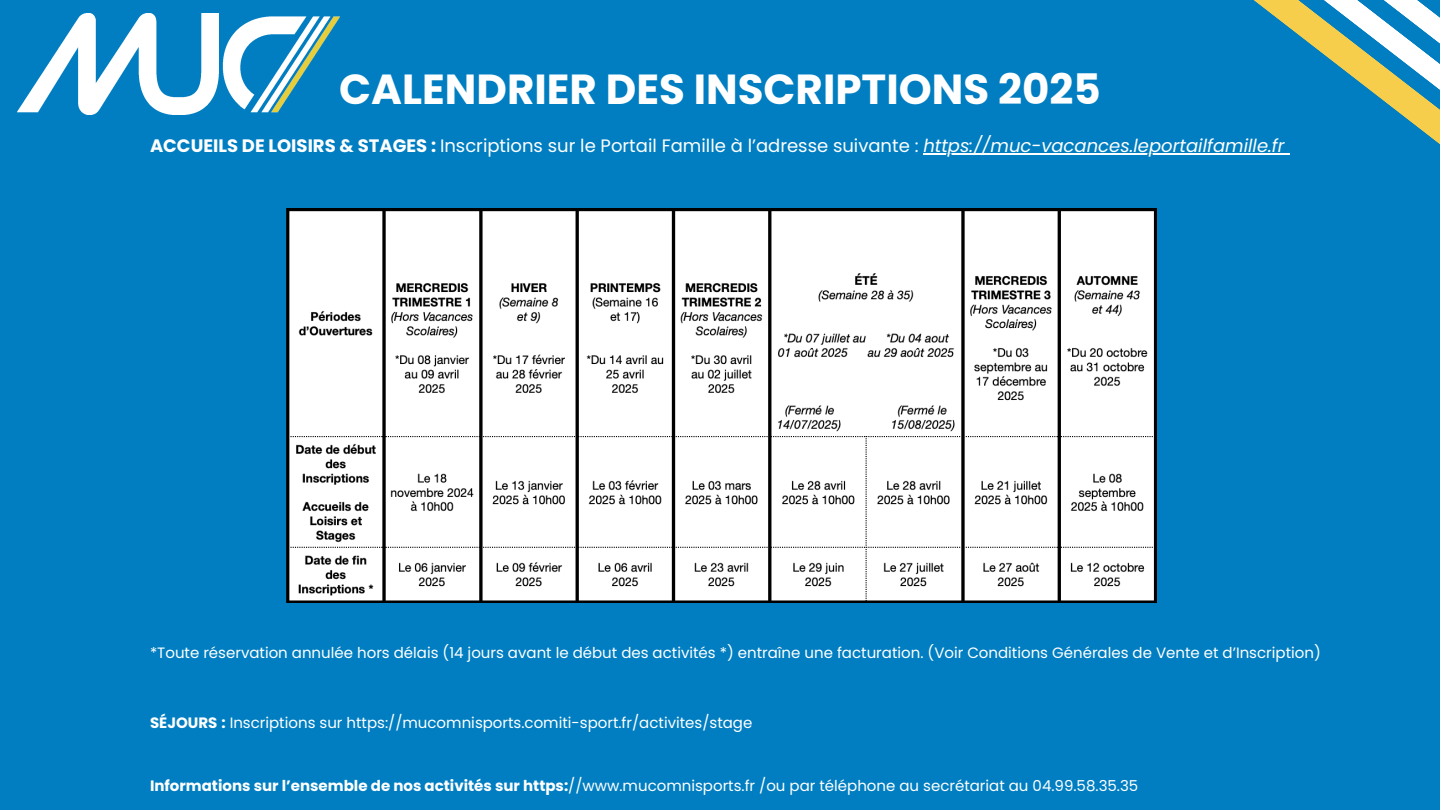
<style>
.page{position:relative;width:1440px;height:810px;background:#007ec1}
.page>*{position:absolute;margin:0;border:0;box-sizing:border-box;transform-origin:0 0}
.t1{font:700 42px "Poppins";color:#fff}
.t2{font:18px "Poppins";color:#fff}
.t3{font:15px "Poppins";color:#fff}
.s1{font-weight:700}
.s2{font-style:italic}
</style>
<div class="page">
<svg style="left:1254px;top:0;width:186px;height:144px"></svg>
<img style="left:17px;top:14px;width:322px;height:100px">
<img style="left:287px;top:208px;width:870px;height:395px">
<hr style="left:923px;top:154px;width:367px;height:1px;background:#fff">
<p class="t1" style="left:339px;top:59px;width:763px">CALENDRIER DES INSCRIPTIONS 2025</p>
<p class="t2" style="left:150px;top:133px;width:1136px"><span class="s1">ACCUEILS DE LOISIRS &amp; STAGES :</span> Inscriptions sur le Portail Famille à l’adresse suivante : <span class="s2">https://muc-vacances.leportailfamille.fr</span></p>
<p class="t3" style="left:150px;top:642px;width:1172px">*Toute réservation annulée hors délais (14 jours avant le début des activités *) entraîne une facturation. (Voir Conditions Générales de Vente et d’Inscription)</p>
<h1 class="t3" style="left:150px;top:713px;width:604px"><span class="s1">SÉJOURS :</span> Inscriptions sur https://mucomnisports.comiti-sport.fr/activites/stage</h1>
<p class="t3" style="left:150px;top:776px;width:990px"><span class="s1">Informations sur l’ensemble de nos activités sur https:</span>//www.mucomnisports.fr /ou par téléphone au secrétariat au 04.99.58.35.35</p>
</div>
